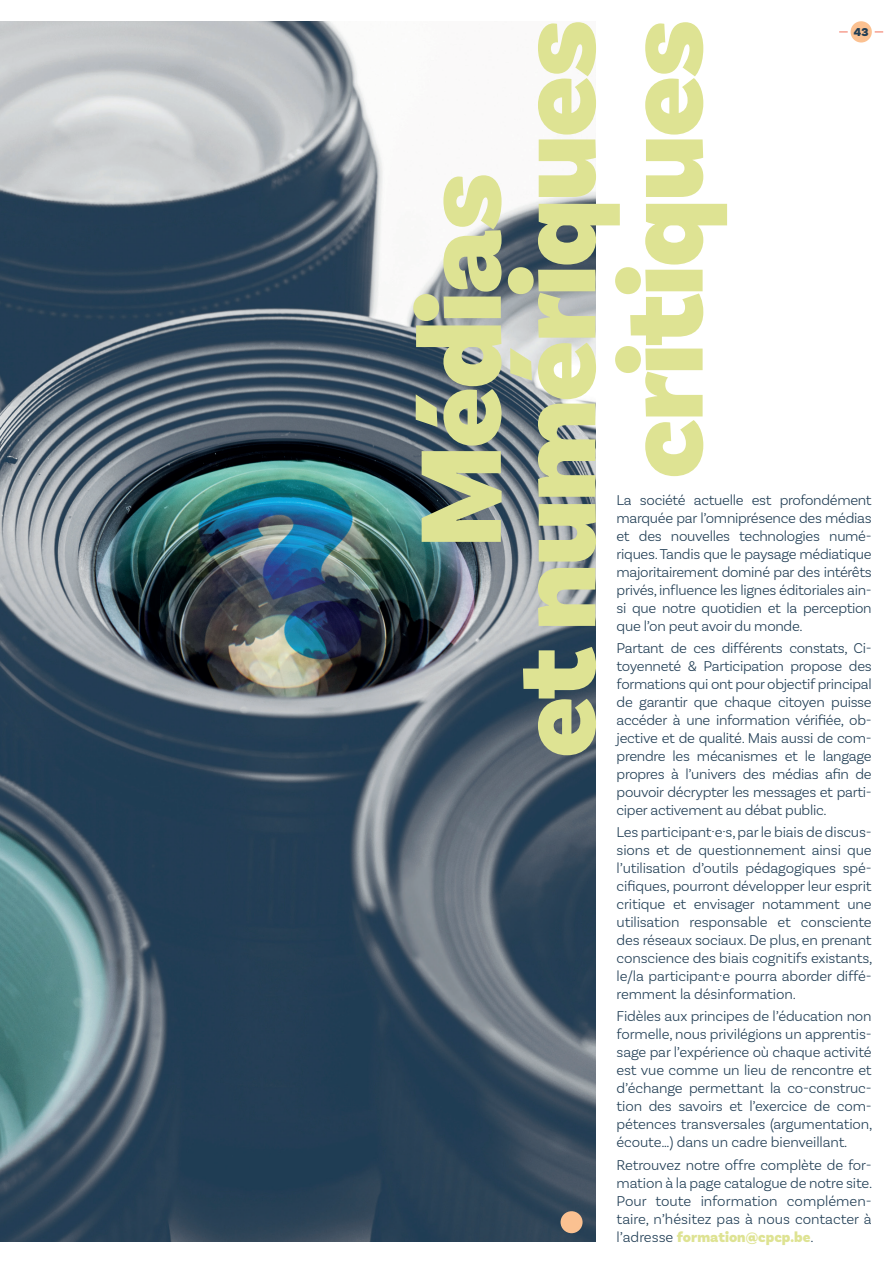
<style>
.page{position:relative;width:893px;height:1263px;background:#fff}
.page>*{position:absolute;margin:0;border:0;box-sizing:border-box;transform-origin:0 0}
.t1{font:900 120px/94.5px "Basic Sans";letter-spacing:-.025em;color:#dee393;text-align:center}
.t2{font:300 15px/18px "Basic Sans";letter-spacing:-.02em;color:#203d54;text-align:justify}
.t3{font:900 12px "Basic Sans";color:#203d54}
.s1{font-weight:900;color:#dee393}
</style>
<div class="page">
<div style="left:850px;top:21px;width:22px;height:22px;background:#fbc191;border-radius:50%"></div>
<svg style="left:839px;top:31px;width:9px;height:2px"></svg>
<svg style="left:875px;top:31px;width:8px;height:2px"></svg>
<img style="left:0;top:21px;width:595px;height:1221px">
<div style="left:561px;top:1211px;width:22px;height:22px;background:#fbc191;border-radius:50%"></div>
<h1 class="t1" style="left:417px;top:758px;width:740px;rotate:-90deg">Médias<br>et numériques</h1>
<h1 class="t1" style="left:619px;top:479px;width:461px;rotate:-90deg">critiques</h1>
<p class="t2" style="left:617px;top:508px;width:257px">marquée par l’omniprésence des médias et des nouvelles technologies numé‑ riques. Tandis que le paysage médiatique majoritairement dominé par des intérêts privés, influence les lignes éditoriales ain‑ si que notre quotidien et la perception que l’on peut avoir du monde.</p>
<p class="t2" style="left:617px;top:639px;width:257px">Partant de ces différents constats, Ci‑ toyenneté &amp; Participation propose des formations qui ont pour objectif principal de garantir que chaque citoyen puisse accéder à une information vérifiée, ob‑ jective et de qualité. Mais aussi de com‑ prendre les mécanismes et le langage propres à l’univers des médias afin de pouvoir décrypter les messages et parti‑ ciper activement au débat public.</p>
<p class="t2" style="left:617px;top:823px;width:257px">Les participant·e·s, par le biais de discus‑ sions et de questionnement ainsi que l’utilisation d’outils pédagogiques spé‑ cifiques, pourront développer leur esprit critique et envisager notamment une utilisation responsable et consciente des réseaux sociaux. De plus, en prenant conscience des biais cognitifs existants, le/la participant·e pourra aborder diffé‑ remment la désinformation.</p>
<p class="t2" style="left:617px;top:1007px;width:257px">Fidèles aux principes de l’éducation non formelle, nous privilégions un apprentis‑ sage par l’expérience où chaque activité est vue comme un lieu de rencontre et d’échange permettant la co-construc‑ tion des savoirs et l’exercice de com‑ pétences transversales (argumentation, écoute…) dans un cadre bienveillant.</p>
<p class="t2" style="left:617px;top:1155px;width:257px">Retrouvez notre offre complète de for‑ mation à la page catalogue de notre site.<br>Pour toute information complémen‑ taire, n’hésitez pas à nous contacter à l’adresse <span class="s1">formation@cpcp.be</span>.</p>
<p class="t3" style="left:854px;top:25px;width:16px">43</p>
<p class="t2" style="left:617px;top:490px;width:257px">La société actuelle est profondément</p>
</div>
